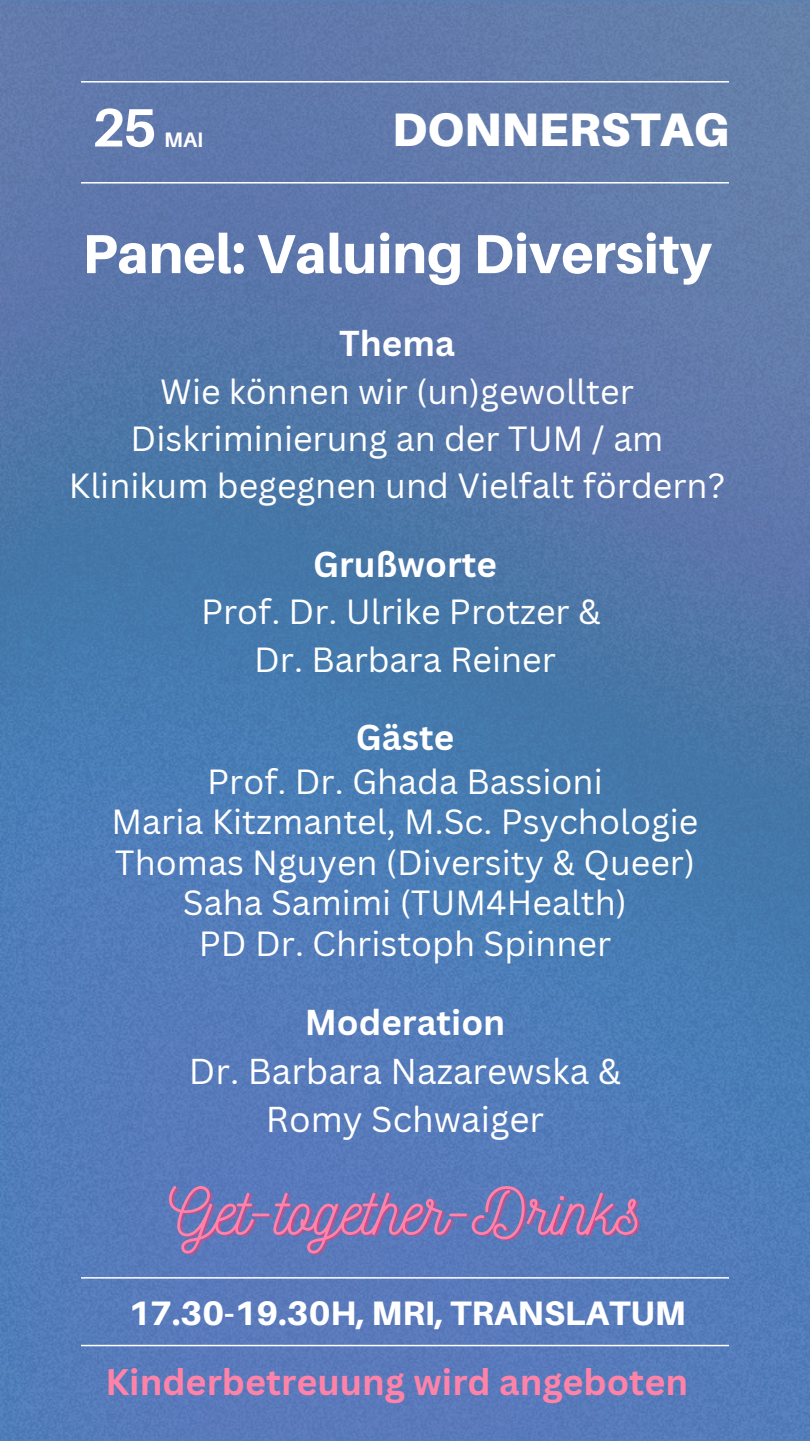
<style>
.page{position:relative;width:810px;height:1441px;background:#fff}
.page>*{position:absolute;margin:0;border:0;box-sizing:border-box;transform-origin:0 0}
.t1{font:66px "Nickainley";color:#ff83a8}
.t2{font:800 55px "Aileron";color:#fff}
.t3{font:700 54px "Aileron";color:#fff}
.t4{font:900 47px "Aileron";color:#fff}
.t5{font:700 36px "Canva Sans";color:#ff83a8}
.t6{font:35px/48.8px "Canva Sans";color:#fff;text-align:center}
.t7{font:700 35px "Canva Sans";color:#fff}
.t8{font:34px/40.5px "Canva Sans";color:#fff;text-align:center}
.t9{font:800 34px "Aileron";color:#fff}
.t10{font:700 21px "Aileron";color:#fff}
</style>
<div class="page">
<img style="left:0;top:0;width:810px;height:1440px">
<hr style="left:81px;top:81px;width:648px;height:1px;background:#fff">
<hr style="left:81px;top:182px;width:648px;height:1px;background:#fff">
<hr style="left:81px;top:1276px;width:648px;height:2px;background:#fff">
<hr style="left:81px;top:1344px;width:648px;height:1px;background:#fff">
<h3 class="t3" style="left:92px;top:94px;width:66px">25</h3>
<p class="t10" style="left:164px;top:127px;width:41px">MAI</p>
<h3 class="t4" style="left:392px;top:101px;width:338px">DONNERSTAG</h3>
<h2 class="t2" style="left:82px;top:220px;width:631px">Panel: Valuing Diversity</h2>
<p class="t7" style="left:339px;top:319px;width:117px">Thema</p>
<p class="t8" style="left:69px;top:367px;width:658px;line-height:47.2px">Wie können wir (un)gewollter<br>Diskriminierung an der TUM / am<br>Klinikum begegnen und Vielfalt fördern?</p>
<p class="t7" style="left:313px;top:539px;width:185px">Grußworte</p>
<p class="t8" style="left:201px;top:587px;width:401px;line-height:47.2px">Prof. Dr. Ulrike Protzer &amp;<br>Dr. Barbara Reiner</p>
<p class="t7" style="left:356px;top:712px;width:100px">Gäste</p>
<p class="t8" style="left:112px;top:760px;width:588px">Prof. Dr. Ghada Bassioni<br>Maria Kitzmantel, M.Sc. Psychologie<br>Thomas Nguyen (Diversity &amp; Queer)<br>Saha Samimi (TUM4Health)<br>PD Dr. Christoph Spinner</p>
<p class="t7" style="left:305px;top:997px;width:202px">Moderation</p>
<p class="t6" style="left:189px;top:1045px;width:434px">Dr. Barbara Nazarewska &amp;<br>Romy Schwaiger</p>
<h1 class="t1" style="left:169px;top:1168px;width:474px">Get-together-Drinks</h1>
<p class="t9" style="left:128px;top:1291px;width:559px">17.30-19.30H, MRI, TRANSLATUM</p>
<p class="t5" style="left:106px;top:1355px;width:584px">Kinderbetreuung wird angeboten</p>
</div>
